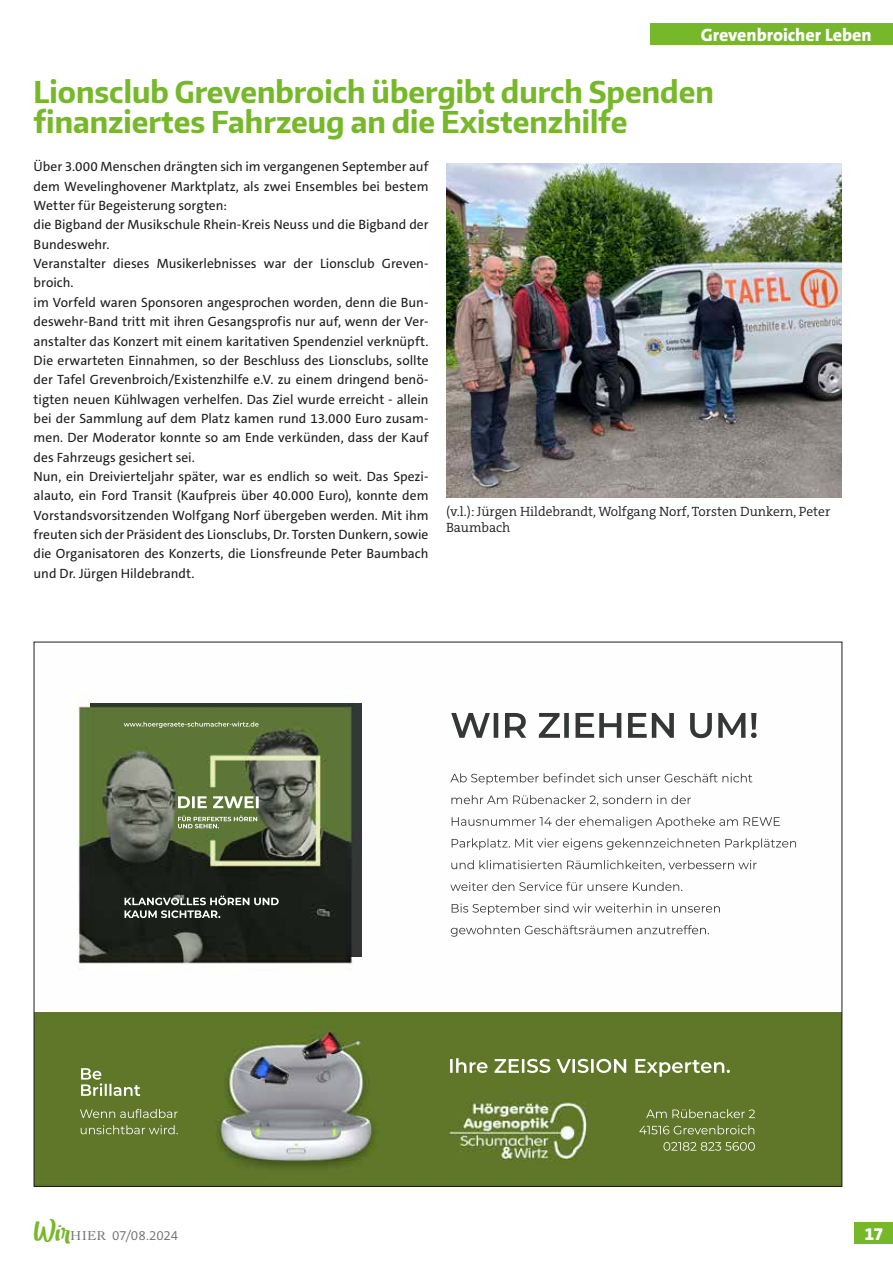
<style>
.page{position:relative;width:893px;height:1263px;background:#fff}
.page>*{position:absolute;margin:0;border:0;box-sizing:border-box;transform-origin:0 0}
.t1{font:700 30px/30px "Encode Sans Narrow";color:#76b82a}
.t2{font:800 18px "The Sans C5";letter-spacing:-.005em;color:#fff}
.t3{font:13.5px/19.4px "The Sans C5";color:#1d1d1b}
.t4{font:300 13.5px/16.2px "The Serif C5";color:#1d1d1b}
.t5{font:300 13.5px "The Sans C5";letter-spacing:-.02em;color:#70706f}
.s1{font-family:"Cochin";font-weight:400}
</style>
<div class="page">
<div style="left:855px;top:1222px;width:38px;height:22px;background:#76b82a"></div>
<div style="left:651px;top:23px;width:242px;height:22px;background:#76b82a"></div>
<img style="left:75px;top:694px;width:722px;height:270px">
<img style="left:91px;top:703px;width:270px;height:254px">
<img style="left:36px;top:1012px;width:804px;height:173px">
<img style="left:446px;top:163px;width:395px;height:334px">
<h2 class="t2" style="left:701px;top:23px;width:172px">Grevenbroicher Leben</h2>
<h1 class="t1" style="left:34px;top:76px;width:682px">Lionsclub Grevenbroich übergibt durch Spenden finanziertes Fahrzeug an die Existenzhilfe</h1>
<p class="t3" style="left:34px;top:157px;width:396px">Über 3.000 Menschen drängten sich im vergangenen September auf dem Wevelinghovener Marktplatz, als zwei Ensembles bei bestem Wetter für Begeisterung sorgten:<br>die Bigband der Musikschule Rhein-Kreis Neuss und die Bigband der Bundeswehr.<br>Veranstalter dieses Musikerlebnisses war der Lionsclub Greven&shy;broich.<br>im Vorfeld waren Sponsoren angesprochen worden, denn die Bun&shy;deswehr-Band tritt mit ihren Gesangsprofis nur auf, wenn der Ver&shy;anstalter das Konzert mit einem karitativen Spendenziel verknüpft.<br>Die erwarteten Einnahmen, so der Beschluss des Lionsclubs, sollte der Tafel Grevenbroich/Existenzhilfe e.V. zu einem dringend benö&shy;tigten neuen Kühlwagen verhelfen. Das Ziel wurde erreicht - allein bei der Sammlung auf dem Platz kamen rund 13.000 Euro zusam&shy;men. Der Moderator konnte so am Ende verkünden, dass der Kauf des Fahrzeugs gesichert sei.<br>Nun, ein Dreivierteljahr später, war es endlich so weit. Das Spezi&shy;alauto, ein Ford Transit (Kaufpreis über 40.000 Euro), konnte dem Vorstandsvorsitzenden Wolfgang Norf übergeben werden. Mit ihm freuten sich der Präsident des Lionsclubs, Dr. Torsten Dunkern, sowie die Organisatoren des Konzerts, die Lionsfreunde Peter Baumbach und Dr. Jürgen Hildebrandt.</p>
<p class="t4" style="left:446px;top:503px;width:386px">(v.l.): Jürgen Hildebrandt, Wolfgang Norf, Torsten Dunkern, Peter<br>Baumbach</p>
<p class="t5" style="left:34px;top:1226px;width:146px"><sup>Wir</sup><span class="s1">HIER</span> 07/08.2024</p>
<h2 class="t2" style="left:864px;top:1222px;width:20px">17</h2>
</div>
